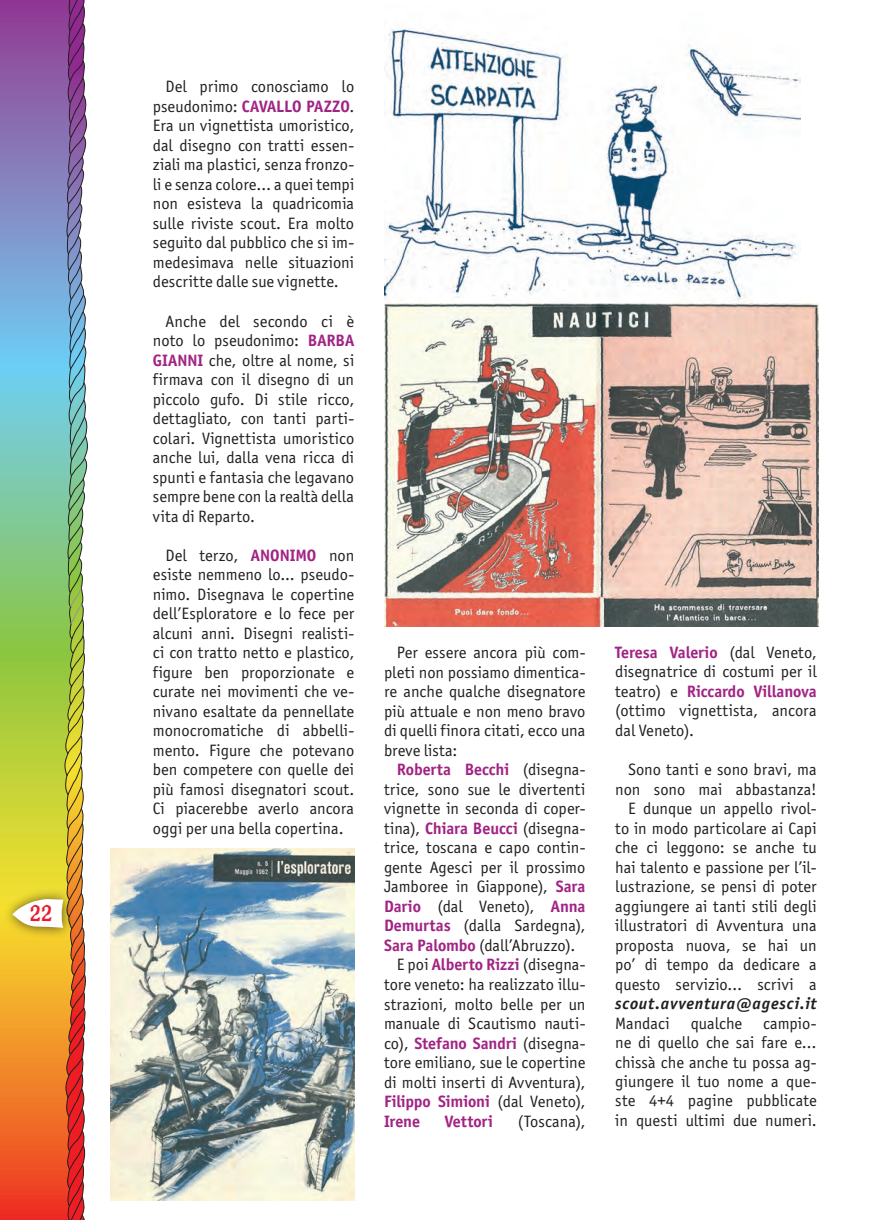
<style>
.page{position:relative;width:893px;height:1220px;background:#fff}
.page>*{position:absolute;margin:0;border:0;box-sizing:border-box;transform-origin:0 0}
.t1{font:18px "Seriffic Grunge";color:#e71d2e}
.t2{font:16.5px/19.5px "Officina Sans ITC Std";letter-spacing:.005em;color:#231f20;text-align:justify}
.t3{font:italic 700 16.5px/19.5px "Officina Sans ITC Std";letter-spacing:.04em;color:#231f20}
.t4{font:700 16.5px "Officina Sans ITC Std";color:#a12484}
.s1{font-weight:700;color:#a12484}
.s2{font-weight:400;font-style:normal}
</style>
<div class="page">
<svg style="left:0;top:0;width:12px;height:1220px;background:#a8a477"></svg>
<div style="left:2px;top:888px;width:72px;height:50px;background:#231f20;opacity:.75"></div>
<svg style="left:12px;top:0;width:76px;height:1220px;background:#aba079"></svg>
<img style="left:384px;top:26px;width:416px;height:274px">
<img style="left:384px;top:303px;width:433px;height:323px">
<img style="left:110px;top:848px;width:244px;height:352px">
<p class="t1" style="left:30px;top:901px;width:24px">22</p>
<p class="t2" style="left:153px;top:77px;width:203px;text-indent:13px">Del primo conosciamo lo pseudonimo: <span class="s1">CAVALLO PAZZO</span>.<br>Era un vignettista umoristico, dal disegno con tratti essen&shy;ziali ma plastici, senza fronzo&shy;li e senza colore… a quei tempi non esisteva la quadricomia sulle riviste scout. Era molto seguito dal pubblico che si im&shy;medesimava nelle situazioni descritte dalle sue vignette.</p>
<p class="t2" style="left:153px;top:311px;width:203px;text-indent:13px">Anche del secondo ci è noto lo pseudonimo: <span class="s1">BARBA GIANNI</span> che, oltre al nome, si firmava con il disegno di un piccolo gufo. Di stile ricco, dettagliato, con tanti parti&shy;colari. Vignettista umoristico anche lui, dalla vena ricca di spunti e fantasia che legavano sempre bene con la realtà della vita di Reparto.</p>
<p class="t2" style="left:153px;top:545px;width:203px;text-indent:13px">Del terzo, <span class="s1">ANONIMO</span> non esiste nemmeno lo... pseudo&shy;nimo. Disegnava le copertine dell’Esploratore e lo fece per alcuni anni. Disegni realisti&shy;ci con tratto netto e plastico, figure ben proporzionate e curate nei movimenti che ve&shy;nivano esaltate da pennellate monocromatiche di abbelli&shy;mento. Figure che potevano ben competere con quelle dei più famosi disegnatori scout.<br>Ci piacerebbe averlo ancora oggi per una bella copertina.</p>
<p class="t2" style="left:384px;top:643px;width:203px;text-indent:13px">Per essere ancora più com&shy;pleti non possiamo dimentica&shy;re anche qualche disegnatore più attuale e non meno bravo di quelli finora citati, ecco una breve lista:</p>
<p class="t2" style="left:384px;top:760px;width:203px;text-indent:13px"><span class="s1">Roberta Becchi</span> (disegna&shy;trice, sono sue le divertenti vignette in seconda di coper&shy;tina), <span class="s1">Chiara Beucci</span> (disegna&shy;trice, toscana e capo contin&shy;gente Agesci per il prossimo Jamboree in Giappone), <span class="s1">Sara Dario</span> (dal Veneto), <span class="s1">Anna Demurtas</span> (dalla Sardegna), <span class="s1">Sara Palombo</span> (dall’Abruzzo).</p>
<p class="t2" style="left:384px;top:955px;width:203px;text-indent:13px">E poi <span class="s1">Alberto Rizzi</span> (disegna&shy;tore veneto: ha realizzato illu&shy;strazioni, molto belle per un manuale di Scautismo nauti&shy;co), <span class="s1">Stefano Sandri</span> (disegna&shy;tore emiliano, sue le copertine di molti inserti di Avventura), <span class="s1">Filippo Simioni</span> (dal Veneto), <span class="s1">Irene</span></p>
<p class="t4" style="left:444px;top:1110px;width:50px">Vettori</p>
<p class="t2" style="left:517px;top:1111px;width:69px">(Toscana),</p>
<p class="t2" style="left:615px;top:642px;width:203px"><span class="s1">Teresa Valerio</span> (dal Veneto, disegnatrice di costumi per il teatro) e <span class="s1">Riccardo Villanova </span>(ottimo vignettista, ancora dal Veneto).</p>
<p class="t2" style="left:615px;top:759px;width:203px;text-align:right">Sono tanti e sono bravi, ma non sono mai abbastanza!</p>
<p class="t2" style="left:615px;top:798px;width:203px;text-indent:13px">E dunque un appello rivol&shy;to in modo particolare ai Capi che ci leggono: se anche tu hai talento e passione per l’il&shy;lustrazione, se pensi di poter aggiungere ai tanti stili degli illustratori di Avventura una proposta nuova, se hai un po’ di tempo da dedicare a questo servizio… scrivi a</p>
<p class="t3" style="left:615px;top:993px;width:203px">scout.avventura@agesci.it<br><span class="s2">Mandaci</span></p>
<p class="t2" style="left:690px;top:1013px;width:53px">qualche</p>
<p class="t2" style="left:615px;top:1013px;width:203px;text-indent:148px">campio&shy;ne di quello che sai fare e… chissà che anche tu possa ag&shy;giungere il tuo nome a que&shy;ste 4+4 pagine pubblicate in questi ultimi due numeri.</p>
</div>
